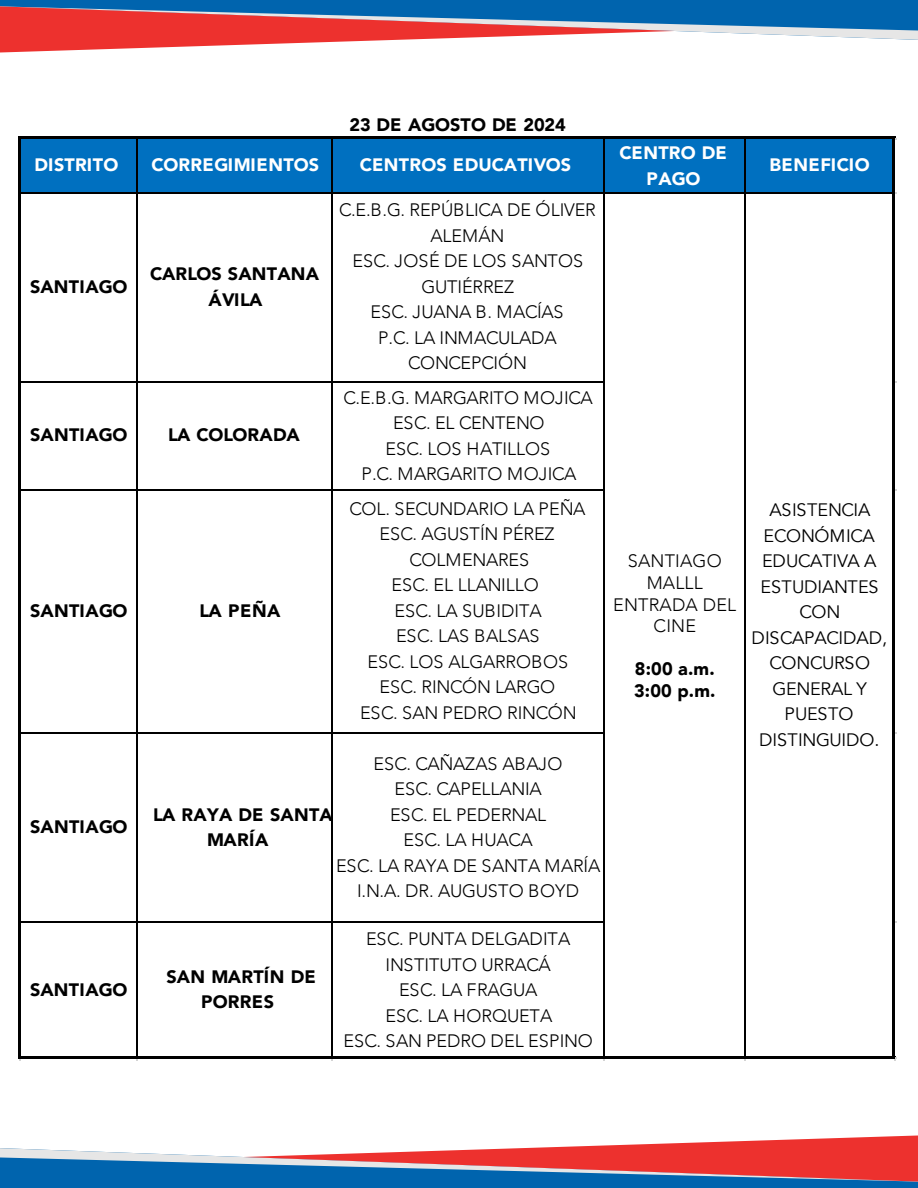
<style>
.page{position:relative;width:918px;height:1188px;background:#fff}
.page>*{position:absolute;margin:0;border:0;box-sizing:border-box;transform-origin:0 0}
.t1{font:300 18px/25.5px "Avenir";letter-spacing:-.01em;color:#000;text-align:center}
.t2{font:900 18px/25.5px "Avenir";letter-spacing:.01em;color:#000;text-align:center}
.t3{font:18px/25.5px "Avenir";letter-spacing:-.015em;color:#000;text-align:center}
.t4{font:900 18px/25.5px "Avenir";letter-spacing:.01em;color:#fff;text-align:center}
.t5{font:300 18px/21.6px "Avenir";letter-spacing:.01em;color:#000;text-align:center}
.t6{font:900 18px "Avenir";letter-spacing:-.01em;color:#000}
</style>
<div class="page">
<svg style="left:0;top:1135px;width:918px;height:53px"></svg>
<svg style="left:0;top:0;width:918px;height:52px"></svg>
<div style="left:20px;top:138px;width:876px;height:56px;background:#0070c0"></div>
<svg style="left:21px;top:136px;width:875px;height:4px;fill:#000"></svg>
<hr style="left:21px;top:192px;width:871px;height:2px;background:#000">
<hr style="left:21px;top:381px;width:583px;height:1px;background:#000">
<hr style="left:21px;top:489px;width:583px;height:1px;background:#000">
<hr style="left:21px;top:732px;width:583px;height:2px;background:#000">
<hr style="left:21px;top:921px;width:583px;height:1px;background:#000">
<hr style="left:18px;top:136px;width:3px;height:923px;background:#000">
<hr style="left:136px;top:140px;width:2px;height:916px;background:#000">
<hr style="left:332px;top:140px;width:1px;height:916px;background:#000">
<hr style="left:603px;top:140px;width:1px;height:916px;background:#000">
<hr style="left:744px;top:140px;width:2px;height:916px;background:#000">
<hr style="left:21px;top:1056px;width:875px;height:3px;background:#000">
<svg style="left:892px;top:140px;width:4px;height:918px;fill:#000"></svg>
<p class="t6" style="left:350px;top:109px;width:218px">23 DE AGOSTO DE 2024</p>
<p class="t4" style="left:34px;top:152px;width:85px">DISTRITO</p>
<p class="t4" style="left:152px;top:152px;width:169px">CORREGIMIENTOS</p>
<p class="t4" style="left:360px;top:152px;width:213px">CENTROS EDUCATIVOS</p>
<p class="t2" style="left:30px;top:273px;width:99px">SANTIAGO</p>
<p class="t2" style="left:150px;top:261px;width:171px">CARLOS SANTANA<br>ÁVILA</p>
<p class="t2" style="left:30px;top:422px;width:99px">SANTIAGO</p>
<p class="t2" style="left:168px;top:422px;width:133px">LA COLORADA</p>
<p class="t2" style="left:30px;top:597px;width:99px">SANTIAGO</p>
<p class="t2" style="left:200px;top:597px;width:82px">LA PEÑA</p>
<p class="t1" style="left:339px;top:197px;width:258px">C.E.B.G. REPÚBLICA DE ÓLIVER<br>ALEMÁN<br>ESC. JOSÉ DE LOS SANTOS<br>GUTIÉRREZ<br>ESC. JUANA B. MACÍAS<br>P.C. LA INMACULADA<br>CONCEPCIÓN</p>
<p class="t1" style="left:344px;top:385px;width:251px">C.E.B.G. MARGARITO MOJICA<br>ESC. EL CENTENO<br>ESC. LOS HATILLOS<br>P.C. MARGARITO MOJICA</p>
<p class="t1" style="left:350px;top:496px;width:237px">COL. SECUNDARIO LA PEÑA<br>ESC. AGUSTÍN PÉREZ<br>COLMENARES<br>ESC. EL LLANILLO<br>ESC. LA SUBIDITA<br>ESC. LAS BALSAS<br>ESC. LOS ALGARROBOS<br>ESC. RINCÓN LARGO<br>ESC. SAN PEDRO RINCÓN</p>
<p class="t2" style="left:30px;top:813px;width:99px">SANTIAGO</p>
<p class="t2" style="left:30px;top:977px;width:99px">SANTIAGO</p>
<p class="t1" style="left:336px;top:751px;width:266px">ESC. CAÑAZAS ABAJO<br>ESC. CAPELLANIA<br>ESC. EL PEDERNAL<br>ESC. LA HUACA<br>ESC. LA RAYA DE SANTA MARÍA<br>I.N.A. DR. AUGUSTO BOYD</p>
<p class="t2" style="left:153px;top:801px;width:181px">LA RAYA DE SANTA<br>MARÍA</p>
<p class="t2" style="left:166px;top:963px;width:151px">SAN MARTÍN DE<br>PORRES</p>
<p class="t1" style="left:344px;top:926px;width:251px">ESC. PUNTA DELGADITA<br>INSTITUTO URRACÁ<br>ESC. LA FRAGUA<br>ESC. LA HORQUETA<br>ESC. SAN PEDRO DEL ESPINO</p>
<p class="t4" style="left:620px;top:140px;width:109px">CENTRO DE<br>PAGO</p>
<p class="t5" style="left:613px;top:550px;width:124px">SANTIAGO<br>MALLL<br>ENTRADA DEL<br>CINE</p>
<p class="t2" style="left:634px;top:658px;width:83px;line-height:21.6px;text-align:left">8:00 a.m.<br>3:00 p.m.</p>
<p class="t4" style="left:769px;top:152px;width:102px">BENEFICIO</p>
<p class="t3" style="left:752px;top:497px;width:137px">ASISTENCIA<br>ECONÓMICA<br>EDUCATIVA A<br>ESTUDIANTES<br>CON<br>DISCAPACIDAD,<br>CONCURSO<br>GENERAL Y<br>PUESTO<br>DISTINGUIDO.</p>
</div>
